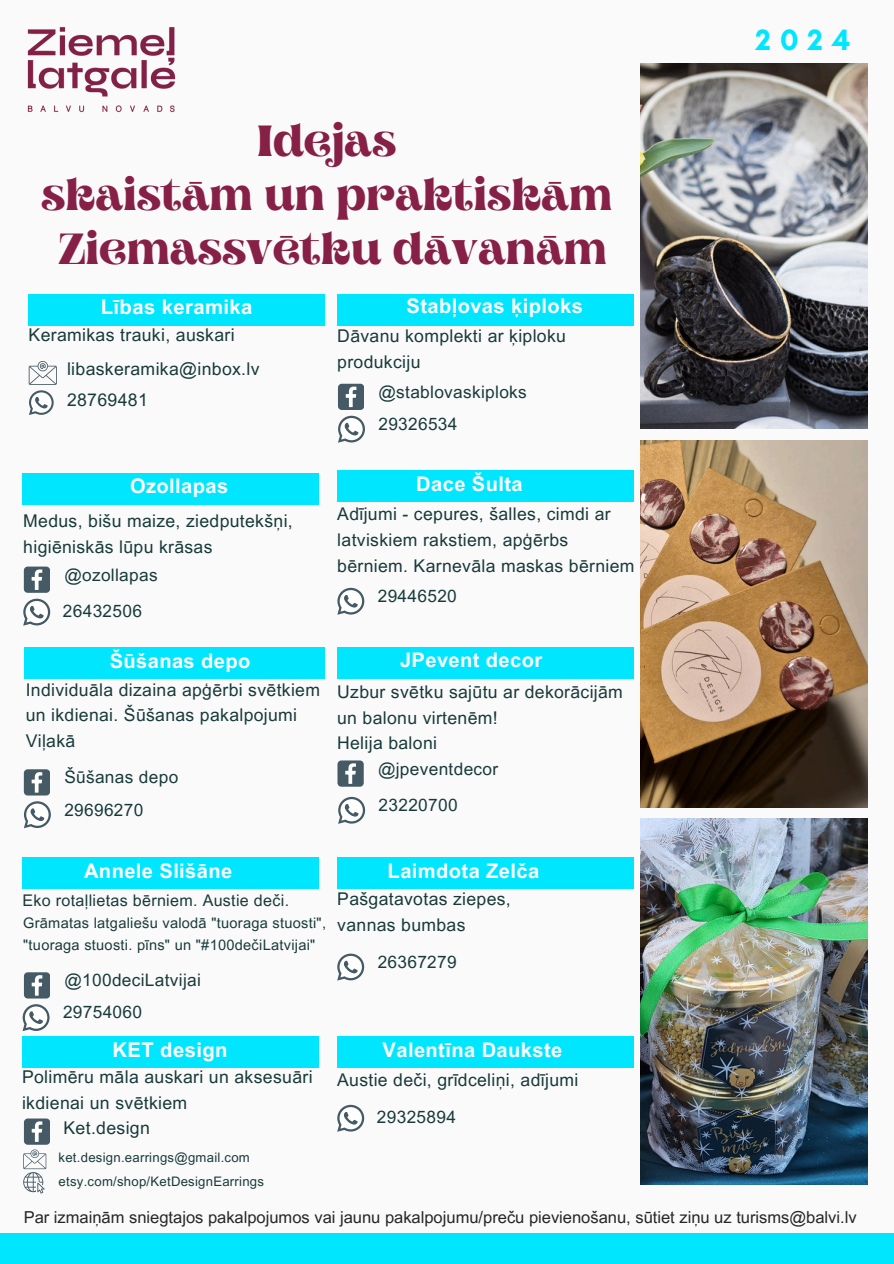
<style>
.page{position:relative;width:894px;height:1264px;background:#fff}
.page>*{position:absolute;margin:0;border:0;box-sizing:border-box;transform-origin:0 0}
.t1{font:700 43.5px/54px "Aprila";letter-spacing:.015em;color:#872046;text-align:center}
.t2{font:700 30px "Glacial Indifference";color:#00e6ff}
.t3{font:700 20.25px "Arial MT Pro";letter-spacing:.02em;color:#fff}
.t4{font:700 20.1px "Arial MT Pro";letter-spacing:.02em;color:#fff}
.t5{font:17.55px/25.8px "Arial MT Pro";letter-spacing:.02em;color:#193a3a}
.t6{font:17.25px "Arial MT Pro";letter-spacing:.02em;color:#193a3a}
.t7{font:16.5px "Arial MT Pro";color:#262626}
.t8{font:16.05px "Arial MT Pro";letter-spacing:.02em;color:#193a3a}
.t9{font:14.55px/21.3px "Arial MT Pro";letter-spacing:.02em;color:#193a3a}
.t10{font:13.05px "Arial MT Pro";letter-spacing:.02em;color:#193a3a}
</style>
<div class="page">
<div style="left:0;top:0;width:893px;height:1263px;background:#fafafa"></div>
<div style="left:0;top:1232px;width:893px;height:31px;background:#00e6ff"></div>
<img style="left:640px;top:63px;width:227px;height:366px">
<img style="left:640px;top:818px;width:227px;height:365px">
<img style="left:640px;top:440px;width:227px;height:367px">
<div style="left:337px;top:294px;width:296px;height:31px;background:#00e6ff"></div>
<svg style="left:338px;top:384px;width:26px;height:25px"></svg>
<svg style="left:338px;top:416px;width:27px;height:27px"></svg>
<div style="left:337px;top:857px;width:296px;height:31px;background:#00e6ff"></div>
<svg style="left:337px;top:953px;width:27px;height:27px"></svg>
<div style="left:337px;top:470px;width:296px;height:32px;background:#00e6ff"></div>
<svg style="left:337px;top:588px;width:27px;height:26px"></svg>
<div style="left:337px;top:1035px;width:296px;height:32px;background:#00e6ff"></div>
<svg style="left:337px;top:1104px;width:27px;height:27px"></svg>
<div style="left:337px;top:647px;width:296px;height:31px;background:#00e6ff"></div>
<svg style="left:337px;top:760px;width:26px;height:26px"></svg>
<svg style="left:338px;top:796px;width:27px;height:27px"></svg>
<div style="left:24px;top:647px;width:300px;height:31px;background:#00e6ff"></div>
<div style="left:29px;top:294px;width:295px;height:31px;background:#00e6ff"></div>
<svg style="left:29px;top:361px;width:28px;height:54px"></svg>
<div style="left:23px;top:857px;width:295px;height:31px;background:#00e6ff"></div>
<svg style="left:24px;top:972px;width:26px;height:26px"></svg>
<svg style="left:23px;top:1004px;width:27px;height:27px"></svg>
<div style="left:23px;top:1035px;width:295px;height:32px;background:#00e6ff"></div>
<div style="left:23px;top:473px;width:295px;height:31px;background:#00e6ff"></div>
<svg style="left:23px;top:598px;width:27px;height:27px"></svg>
<svg style="left:24px;top:566px;width:26px;height:26px"></svg>
<svg style="left:24px;top:769px;width:26px;height:26px"></svg>
<svg style="left:24px;top:801px;width:27px;height:27px"></svg>
<img style="left:27px;top:27px;width:149px;height:86px">
<svg style="left:23px;top:1118px;width:27px;height:75px"></svg>
<h4 class="t1" style="left:42px;top:118px;width:571px">Idejas<br>skaistām un praktiskām<br>Ziemassvētku dāvanām</h4>
<p class="t3" style="left:101px;top:300px;width:153px">Lības keramika</p>
<h3 class="t5" style="left:29px;top:324px;width:207px">Keramikas trauki, auskari</h3>
<h3 class="t5" style="left:67px;top:358px;width:194px">libaskeramika@inbox.lv</h3>
<h4 class="t5" style="left:67px;top:388px;width:82px">28769481</h4>
<h4 class="t4" style="left:130px;top:478px;width:100px">Ozollapas</h4>
<h3 class="t5" style="left:23px;top:510px;width:271px">Medus, bišu maize, ziedputekšņi, higiēniskās lūpu krāsas</h3>
<p class="t6" style="left:64px;top:568px;width:95px">@ozollapas</p>
<h4 class="t6" style="left:63px;top:604px;width:80px">26432506</h4>
<p class="t4" style="left:110px;top:653px;width:142px">Šūšanas depo</p>
<h4 class="t5" style="left:26px;top:678px;width:296px">Individuāla dizaina apģērbi svētkiem un ikdienai. Šūšanas pakalpojumi<br>Viļakā</h4>
<h4 class="t6" style="left:64px;top:770px;width:115px">Šūšanas depo</h4>
<p class="t6" style="left:64px;top:803px;width:80px">29696270</p>
<h2 class="t4" style="left:406px;top:299px;width:178px">Stabļovas ķiploks</h2>
<p class="t5" style="left:337px;top:325px;width:230px">Dāvanu komplekti ar ķiploku produkciju</p>
<p class="t6" style="left:378px;top:385px;width:150px">@stablovaskiploks</p>
<h1 class="t6" style="left:378px;top:417px;width:80px">29326534</h1>
<h4 class="t4" style="left:416px;top:476px;width:108px">Dace Šulta</h4>
<h3 class="t5" style="left:337px;top:503px;width:298px">Adījumi - cepures, šalles, cimdi ar latviskiem rakstiem, apģērbs bērniem. Karnevāla maskas bērniem</h3>
<h4 class="t6" style="left:378px;top:589px;width:80px">29446520</h4>
<p class="t4" style="left:400px;top:653px;width:144px">JPevent decor</p>
<h4 class="t5" style="left:337px;top:680px;width:287px">Uzbur svētku sajūtu ar dekorācijām un balonu virtenēm!<br>Helija baloni</h4>
<h4 class="t6" style="left:378px;top:762px;width:122px">@jpeventdecor</h4>
<p class="t6" style="left:378px;top:798px;width:80px">23220700</p>
<h4 class="t4" style="left:84px;top:863px;width:150px">Annele Slišāne</h4>
<p class="t8" style="left:23px;top:894px;width:268px">Eko rotaļlietas bērniem. Austie deči.</p>
<p class="t9" style="left:23px;top:914px;width:304px">Grāmatas latgaliešu valodā "tuoraga stuosti", "tuoraga stuosti. pīns" un "#100dečiLatvijai"</p>
<p class="t6" style="left:64px;top:973px;width:138px">@100deciLatvijai</p>
<h4 class="t6" style="left:63px;top:1005px;width:80px">29754060</h4>
<h3 class="t3" style="left:112px;top:1042px;width:117px">KET design</h3>
<p class="t5" style="left:22px;top:1065px;width:292px">Polimēru māla auskari un aksesuāri ikdienai un svētkiem</p>
<p class="t5" style="left:63px;top:1117px;width:88px">Ket.design</p>
<h4 class="t10" style="left:59px;top:1152px;width:193px">ket.design.earrings@gmail.com</h4>
<h4 class="t10" style="left:59px;top:1175px;width:207px">etsy.com/shop/KetDesignEarrings</h4>
<p class="t4" style="left:387px;top:862px;width:153px">Laimdota Zelča</p>
<p class="t5" style="left:337px;top:888px;width:175px">Pašgatavotas ziepes, vannas bumbas</p>
<h3 class="t6" style="left:377px;top:955px;width:80px">26367279</h3>
<h4 class="t4" style="left:382px;top:1042px;width:181px">Valentīna Daukste</h4>
<p class="t5" style="left:337px;top:1069px;width:242px">Austie deči, grīdceliņi, adījumi</p>
<p class="t6" style="left:377px;top:1110px;width:80px">29325894</p>
<p class="t2" style="left:755px;top:22px;width:96px">2024</p>
<h4 class="t7" style="left:24px;top:1210px;width:834px">Par izmaiņām sniegtajos pakalpojumos vai jaunu pakalpojumu/preču pievienošanu, sūtiet ziņu uz turisms@balvi.lv</h4>
</div>
